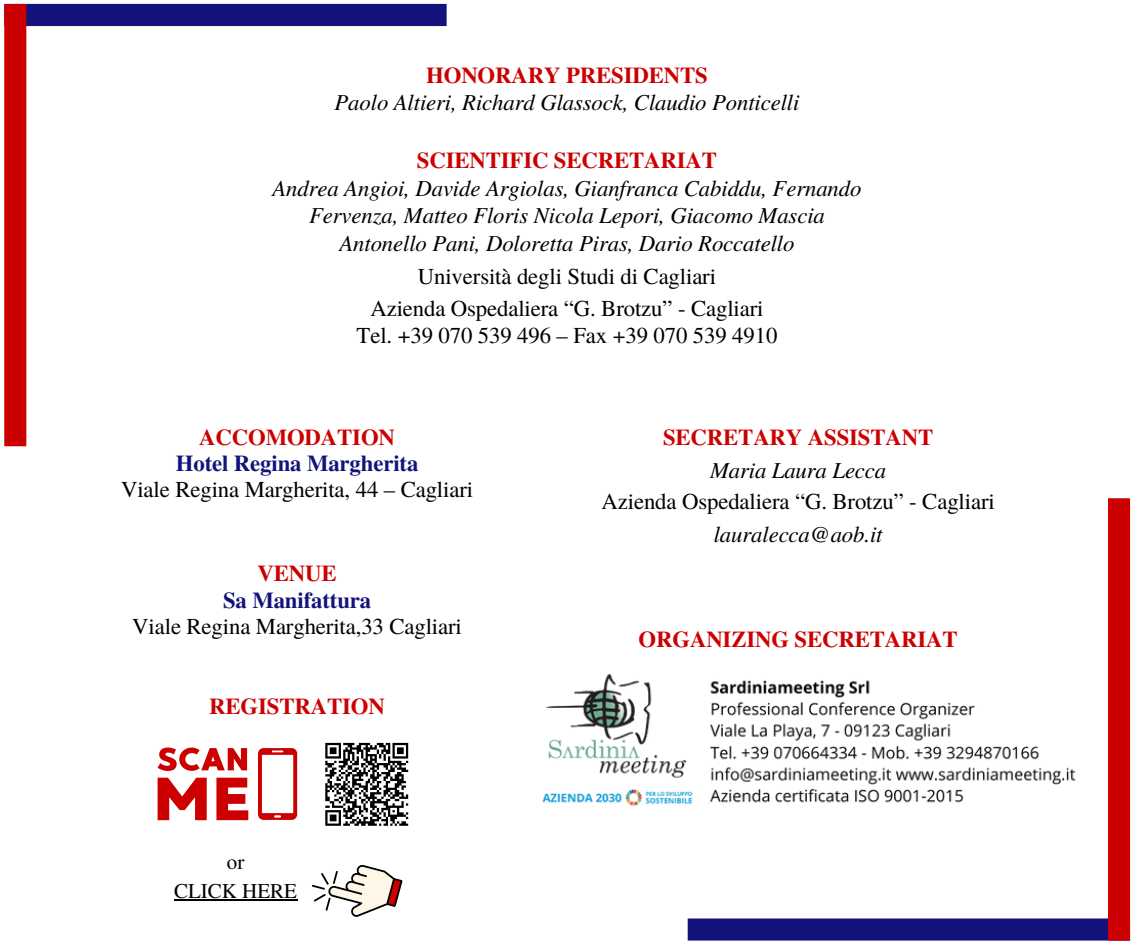
<style>
.page{position:relative;width:1134px;height:945px;background:#fff}
.page>*{position:absolute;margin:0;border:0;box-sizing:border-box;transform-origin:0 0}
.t1{font:italic 22.75px/27.7px "Te X Gyre Termes";letter-spacing:-.005em;color:#000;text-align:center}
.t2{font:22.75px/32.9px "Te X Gyre Termes";letter-spacing:-.005em;color:#000;text-align:center}
.t3{font:700 22.75px "Te X Gyre Termes";letter-spacing:-.005em;color:#c00}
.t4{font:700 22.75px "Te X Gyre Termes";letter-spacing:-.005em;color:#13137b}
.t5{font:21px/28.9px "Te X Gyre Termes";color:#000;text-align:center}
</style>
<div class="page">
<svg style="left:4px;top:4px;width:443px;height:442px"></svg>
<svg style="left:688px;top:498px;width:442px;height:443px"></svg>
<img style="left:542px;top:665px;width:542px;height:150px">
<svg style="left:258px;top:748px;width:39px;height:72px"></svg>
<svg style="left:158px;top:747px;width:89px;height:24px"></svg>
<svg style="left:158px;top:778px;width:49px;height:42px"></svg>
<svg style="left:216px;top:778px;width:32px;height:42px"></svg>
<svg style="left:325px;top:742px;width:84px;height:84px"></svg>
<svg style="left:312px;top:864px;width:91px;height:53px"></svg>
<hr style="left:174px;top:900px;width:123px;height:1px;background:#000">
<p class="t3" style="left:426px;top:57px;width:283px">HONORARY PRESIDENTS</p>
<p class="t1" style="left:335px;top:87px;width:466px">Paolo Altieri, Richard Glassock, Claudio Ponticelli</p>
<p class="t3" style="left:417px;top:143px;width:302px">SCIENTIFIC SECRETARIAT</p>
<p class="t1" style="left:272px;top:173px;width:591px">Andrea Angioi, Davide Argiolas, Gianfranca Cabiddu, Fernando<br>Fervenza, Matteo Floris Nicola Lepori, Giacomo Mascia<br>Antonello Pani, Doloretta Piras, Dario Roccatello</p>
<p class="t2" style="left:370px;top:258px;width:395px">Università degli Studi di Cagliari<br>Azienda Ospedaliera “G. Brotzu” - Cagliari</p>
<p class="t2" style="left:357px;top:317px;width:422px">Tel. +39 070 539 496 – Fax +39 070 539 4910</p>
<p class="t3" style="left:199px;top:419px;width:197px">ACCOMODATION</p>
<p class="t4" style="left:176px;top:446px;width:244px">Hotel Regina Margherita</p>
<p class="t2" style="left:121px;top:472px;width:354px">Viale Regina Margherita, 44 – Cagliari</p>
<p class="t3" style="left:258px;top:556px;width:81px">VENUE</p>
<p class="t4" style="left:223px;top:582px;width:150px">Sa Manifattura</p>
<p class="t2" style="left:132px;top:609px;width:331px">Viale Regina Margherita,33 Cagliari</p>
<p class="t3" style="left:209px;top:689px;width:177px">REGISTRATION</p>
<p class="t5" style="left:174px;top:847px;width:125px">or<br>CLICK HERE</p>
<p class="t3" style="left:663px;top:420px;width:272px">SECRETARY ASSISTANT</p>
<p class="t1" style="left:710px;top:455px;width:178px">Maria Laura Lecca</p>
<p class="t2" style="left:602px;top:484px;width:395px">Azienda Ospedaliera “G. Brotzu” - Cagliari</p>
<p class="t1" style="left:714px;top:519px;width:170px">lauralecca@aob.it</p>
<p class="t3" style="left:639px;top:622px;width:321px">ORGANIZING SECRETARIAT</p>
</div>
